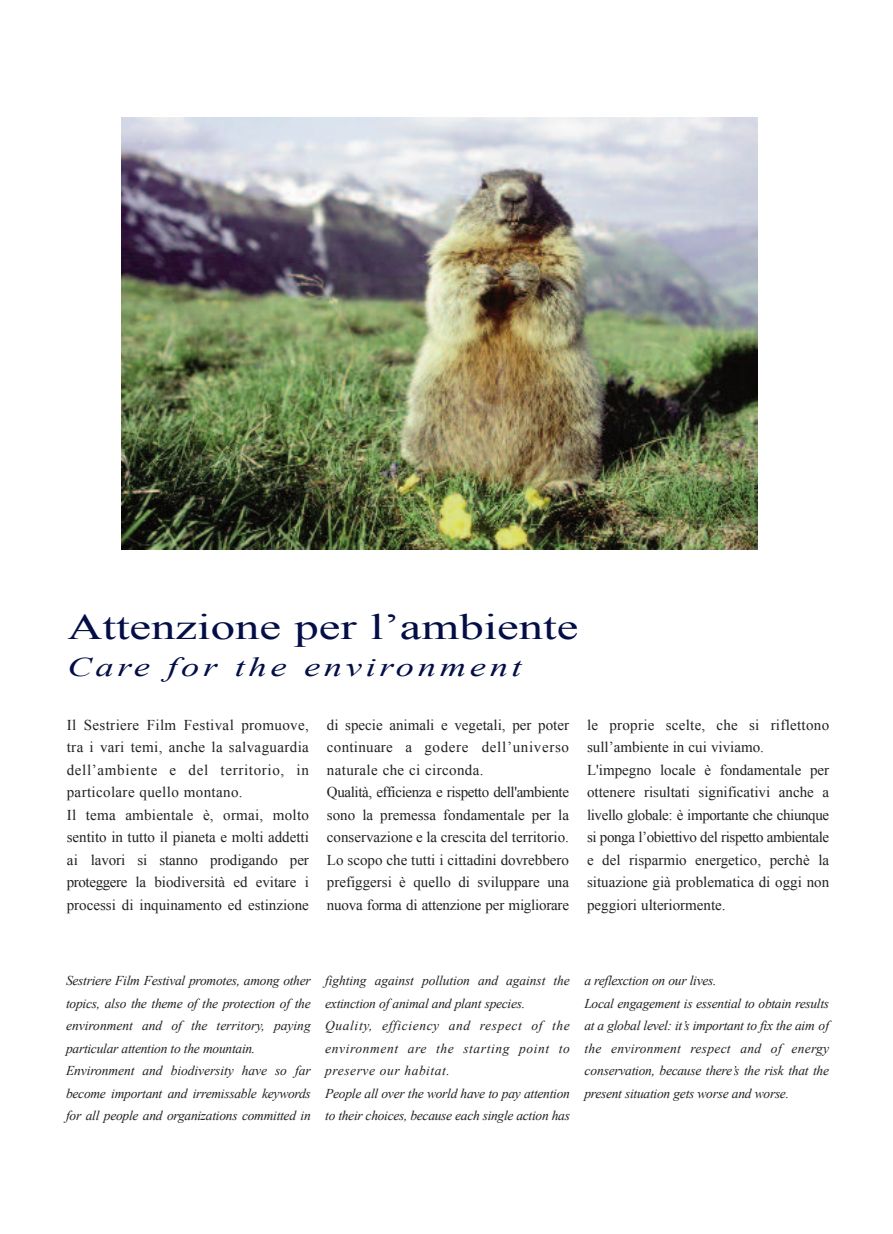
<style>
.page{position:relative;width:893px;height:1234px;background:#fff}
.page>*{position:absolute;margin:0;border:0;box-sizing:border-box;transform-origin:0 0}
.t1{font:36px "Times New Roman";color:#030e46;scale:1.35 1}
.t2{font:italic 27px "Times New Roman";letter-spacing:.1em;color:#030e46;scale:1.35 1}
.t3{font:15px/22.5px "Times New Roman";color:#231f20}
.t4{font:italic 13.5px/22.5px "Times New Roman";letter-spacing:-.02em;color:#231f20}
</style>
<div class="page">
<img style="left:122px;top:117px;width:636px;height:432px">
<h1 class="t1" style="left:67px;top:606px;width:380px">Attenzione per l’ambiente</h1>
<h2 class="t2" style="left:67px;top:651px;width:338px">Care for the environment</h2>
<p class="t3" style="left:67px;top:713px;width:244px">Il Sestriere Film Festival promuove, tra i vari temi, anche la salvaguardia dell’ambiente e del territorio, in particolare quello montano.<br>Il tema ambientale è, ormai, molto sentito in tutto il pianeta e molti addetti ai lavori si stanno prodigando per proteggere la biodiversità ed evitare i processi di inquinamento ed estinzione</p>
<p class="t3" style="left:327px;top:713px;width:244px">di specie animali e vegetali, per poter continuare a godere dell’universo naturale che ci circonda.<br>Qualità, efficienza e rispetto dell'ambiente sono la premessa fondamentale per la conservazione e la crescita del territorio.<br>Lo scopo che tutti i cittadini dovrebbero prefiggersi è quello di sviluppare una nuova forma di attenzione per migliorare</p>
<p class="t3" style="left:587px;top:713px;width:244px">le proprie scelte, che si riflettono sull’ambiente in cui viviamo.<br>L'impegno locale è fondamentale per ottenere risultati significativi anche a livello globale: è importante che chiunque si ponga l’obiettivo del rispetto ambientale e del risparmio energetico, perchè la situazione già problematica di oggi non peggiori ulteriormente.</p>
<p class="t4" style="left:66px;top:969px;width:246px">Sestriere Film Festival promotes, among other topics, also the theme of the protection of the environment and of the territory, paying particular attention to the mountain.<br>Environment and biodiversity have so far become important and irremissable keywords for all people and organizations committed in</p>
<p class="t4" style="left:325px;top:969px;width:246px">fighting against pollution and against the extinction of animal and plant species.<br>Quality, efficiency and respect of the environment are the starting point to preserve our habitat.<br>People all over the world have to pay attention to their choices, because each single action has</p>
<p class="t4" style="left:584px;top:969px;width:246px">a reflexction on our lives.<br>Local engagement is essential to obtain results at a global level: it’s important to fix the aim of the environment respect and of energy conservation, because there’s the risk that the present situation gets worse and worse.</p>
</div>
